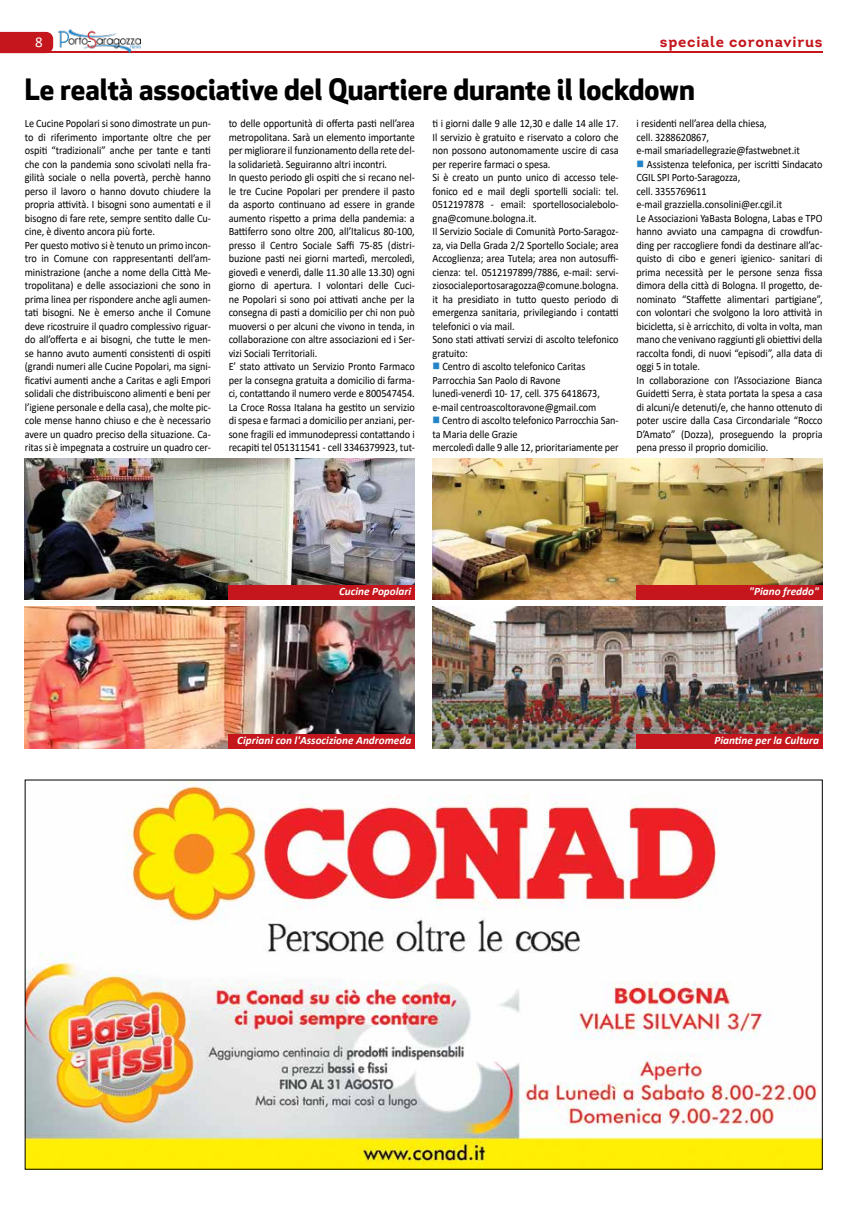
<style>
.page{position:relative;width:851px;height:1205px;background:#fff}
.page>*{position:absolute;margin:0;border:0;box-sizing:border-box;transform-origin:0 0}
.t1{font:700 28.75px "Apex New";color:#000}
.t2{font:700 15px "Intro";letter-spacing:.05em;color:#c4161c}
.t3{font:15px "Calibri";color:#fff}
.t4{font:11.25px/13.5px "Calibri";letter-spacing:-.005em;color:#000;scale:.91 1}
.t5{font:italic 700 11.25px "Calibri";color:#fff}
.s1{color:#2484c6}
</style>
<div class="page">
<svg style="left:0;top:32px;width:53px;height:21px"></svg>
<hr style="left:25px;top:51px;width:797px;height:2px;background:#c4161c">
<img style="left:58px;top:29px;width:82px;height:23px">
<img style="left:27px;top:782px;width:793px;height:385px">
<img style="left:25px;top:458px;width:390px;height:142px">
<div style="left:229px;top:586px;width:186px;height:14px;background:#c4161c"></div>
<img style="left:25px;top:607px;width:390px;height:142px">
<div style="left:229px;top:734px;width:186px;height:15px;background:#c4161c"></div>
<img style="left:432px;top:458px;width:390px;height:142px">
<div style="left:636px;top:586px;width:186px;height:14px;background:#c4161c"></div>
<img style="left:432px;top:607px;width:390px;height:142px">
<div style="left:636px;top:734px;width:186px;height:15px;background:#c4161c"></div>
<h2 class="t3" style="left:35px;top:31px;width:9px">8</h2>
<h2 class="t2" style="left:659px;top:32px;width:164px">speciale coronavirus</h2>
<h1 class="t1" style="left:25px;top:68px;width:671px">Le realtà associative del Quartiere durante il lockdown</h1>
<p class="t4" style="left:432px;top:116px;width:206px">ti i giorni dalle 9 alle 12,30 e dalle 14 alle 17.<br>Il servizio è gratuito e riservato a coloro che non possono autonomamente uscire di casa per reperire farmaci o spesa.<br>Si è creato un punto unico di accesso tele&shy;fonico ed e mail degli sportelli sociali: tel.<br>0512197878 - email: sportellosocialebolo&shy;gna@comune.bologna.it.<br>Il Servizio Sociale di Comunità Porto-Saragoz&shy;za, via Della Grada 2/2 Sportello Sociale; area Accoglienza; area Tutela; area non autosuffi&shy;cienza: tel. 0512197899/7886, e-mail: servi&shy;ziosocialeportosaragozza@comune.bologna. it ha presidiato in tutto questo periodo di emergenza sanitaria, privilegiando i contatti telefonici o via mail.<br>Sono stati attivati servizi di ascolto telefonico gratuito:</p>
<p class="t4" style="left:432px;top:359px;width:185px"><span class="s1">■</span> Centro di ascolto telefonico Caritas Parrocchia San Paolo di Ravone lunedì-venerdì 10- 17, cell. 375 6418673, e-mail centroascoltoravone@gmail.com</p>
<p class="t4" style="left:432px;top:413px;width:206px"><span class="s1">■</span> Centro di ascolto telefonico Parrocchia San&shy;ta Maria delle Grazie<br>mercoledì dalle 9 alle 12, prioritariamente per</p>
<p class="t4" style="left:25px;top:116px;width:206px">Le Cucine Popolari si sono dimostrate un pun&shy;to di riferimento importante oltre che per ospiti “tradizionali” anche per tante e tanti che con la pandemia sono scivolati nella fra&shy;gilità sociale o nella povertà, perchè hanno perso il lavoro o hanno dovuto chiudere la propria attività. I bisogni sono aumentati e il bisogno di fare rete, sempre sentito dalle Cu&shy;cine, è divento ancora più forte.<br>Per questo motivo si è tenuto un primo incon&shy;tro in Comune con rappresentanti dell’am&shy;ministrazione (anche a nome della Città Me&shy;tropolitana) e delle associazioni che sono in prima linea per rispondere anche agli aumen&shy;tati bisogni. Ne è emerso anche il Comune deve ricostruire il quadro complessivo riguar&shy;do all’offerta e ai bisogni, che tutte le men&shy;se hanno avuto aumenti consistenti di ospiti (grandi numeri alle Cucine Popolari, ma signi&shy;ficativi aumenti anche a Caritas e agli Empori solidali che distribuiscono alimenti e beni per l’igiene personale e della casa), che molte pic&shy;cole mense hanno chiuso e che è necessario avere un quadro preciso della situazione. Ca&shy;ritas si è impegnata a costruire un quadro cer-</p>
<p class="t4" style="left:229px;top:116px;width:206px">to delle opportunità di offerta pasti nell’area metropolitana. Sarà un elemento importante per migliorare il funzionamento della rete del&shy;la solidarietà. Seguiranno altri incontri.<br>In questo periodo gli ospiti che si recano nel&shy;le tre Cucine Popolari per prendere il pasto da asporto continuano ad essere in grande aumento rispetto a prima della pandemia: a Battiferro sono oltre 200, all’Italicus 80-100, presso il Centro Sociale Saffi 75-85 (distri&shy;buzione pasti nei giorni martedì, mercoledì, giovedì e venerdì, dalle 11.30 alle 13.30) ogni giorno di apertura. I volontari delle Cuci&shy;ne Popolari si sono poi attivati anche per la consegna di pasti a domicilio per chi non può muoversi o per alcuni che vivono in tenda, in collaborazione con altre associazioni ed i Ser&shy;vizi Sociali Territoriali.<br>E’ stato attivato un Servizio Pronto Farmaco per la consegna gratuita a domicilio di farma&shy;ci, contattando il numero verde e 800547454.<br>La Croce Rossa Italana ha gestito un servizio di spesa e farmaci a domicilio per anziani, per&shy;sone fragili ed immunodepressi contattando i recapiti tel 051311541 - cell 3346379923, tut-</p>
<p class="t4" style="left:636px;top:116px;width:181px">i residenti nell’area della chiesa,<br>cell. 3288620867,<br>e-mail smariadellegrazie@fastwebnet.it</p>
<p class="t4" style="left:636px;top:157px;width:206px"><span class="s1">■</span> Assistenza telefonica, per iscritti Sindacato CGIL SPI Porto-Saragozza,<br>cell. 3355769611<br>e-mail grazziella.consolini@er.cgil.it<br>Le Associazioni YaBasta Bologna, Labas e TPO hanno avviato una campagna di crowdfun&shy;ding per raccogliere fondi da destinare all’ac&shy;quisto di cibo e generi igienico- sanitari di prima necessità per le persone senza fissa dimora della città di Bologna. Il progetto, de&shy;nominato “Staffette alimentari partigiane”, con volontari che svolgono la loro attività in bicicletta, si è arricchito, di volta in volta, man mano che venivano raggiunti gli obiettivi della raccolta fondi, di nuovi “episodi”, alla data di oggi 5 in totale.<br>In collaborazione con l’Associazione Bianca Guidetti Serra, è stata portata la spesa a casa di alcuni/e detenuti/e, che hanno ottenuto di poter uscire dalla Casa Circondariale “Rocco D’Amato” (Dozza), proseguendo la propria pena presso il proprio domicilio.</p>
<p class="t5" style="left:339px;top:584px;width:74px">Cucine Popolari</p>
<p class="t5" style="left:237px;top:732px;width:175px">Cipriani con l'Associzione Andromeda</p>
<p class="t5" style="left:749px;top:584px;width:71px">"Piano freddo"</p>
<p class="t5" style="left:714px;top:732px;width:106px">Piantine per la Cultura</p>
</div>
